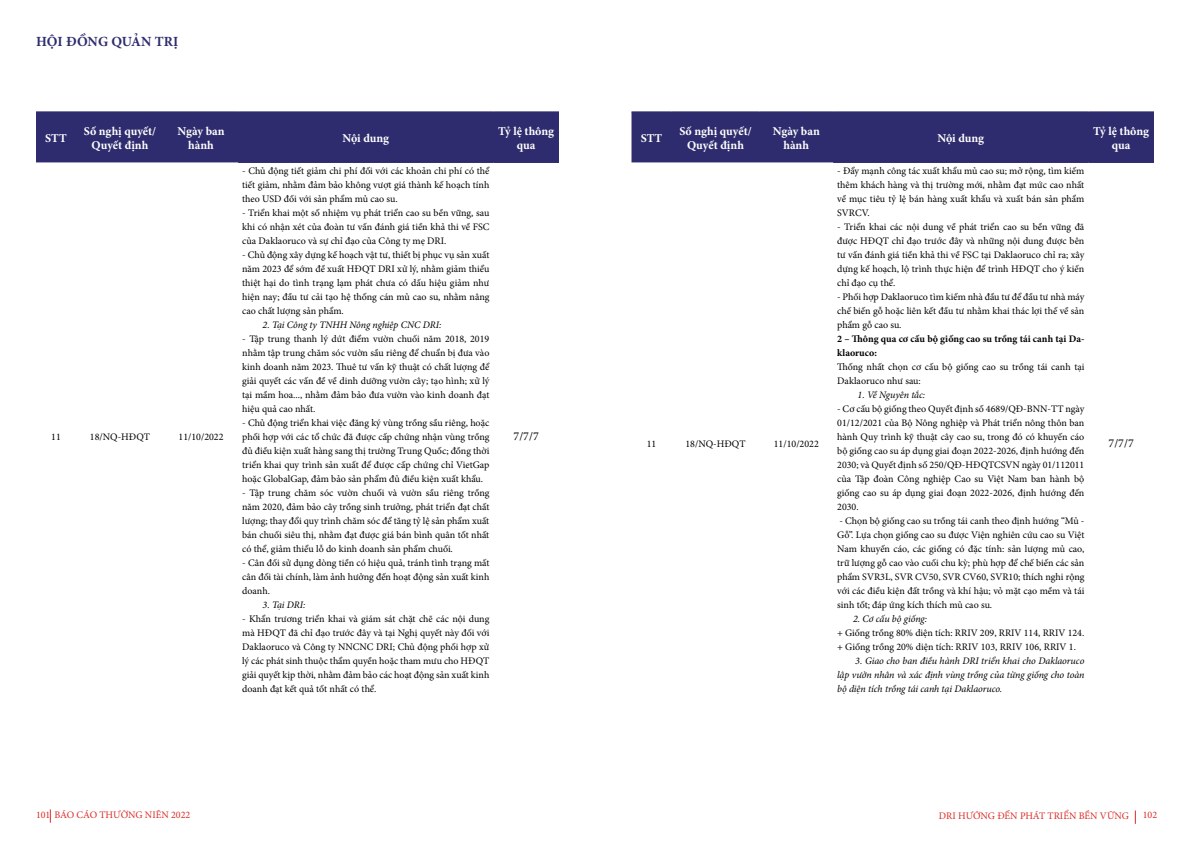
<style>
.page{position:relative;width:1191px;height:842px;background:#fff}
.page>*{position:absolute;margin:0;border:0;box-sizing:border-box;transform-origin:0 0}
.t1{font:700 14px "Minion Pro";color:#2e2c6e}
.t2{font:700 12px/14px "Minion Pro";color:#fff;text-align:center}
.t3{font:12px "Minion Pro";color:#000}
.t4{font:10px/14px "Minion Pro";color:#000;text-align:justify}
.t5{font:italic 10px/14px "Minion Pro";letter-spacing:-.01em;color:#000;text-align:justify}
.t6{font:700 10px/14px "Minion Pro";color:#000}
.t7{font:10px "Minion Pro";color:#d92d28}
</style>
<div class="page">
<div style="left:36px;top:112px;width:523px;height:50px;background:#2e2c6e"></div>
<hr style="left:36px;top:111px;width:40px;height:1px;background:#2e2c6e">
<hr style="left:76px;top:111px;width:88px;height:1px;background:#2e2c6e">
<hr style="left:164px;top:111px;width:74px;height:1px;background:#2e2c6e">
<hr style="left:238px;top:111px;width:255px;height:1px;background:#2e2c6e">
<hr style="left:493px;top:111px;width:66px;height:1px;background:#2e2c6e">
<hr style="left:238px;top:162px;width:255px;height:1px;background:#2e2c6e">
<hr style="left:493px;top:162px;width:66px;height:1px;background:#2e2c6e">
<div style="left:631px;top:112px;width:523px;height:50px;background:#2e2c6e"></div>
<hr style="left:631px;top:111px;width:40px;height:1px;background:#2e2c6e">
<hr style="left:671px;top:111px;width:88px;height:1px;background:#2e2c6e">
<hr style="left:759px;top:111px;width:74px;height:1px;background:#2e2c6e">
<hr style="left:833px;top:111px;width:255px;height:1px;background:#2e2c6e">
<hr style="left:1088px;top:111px;width:66px;height:1px;background:#2e2c6e">
<hr style="left:833px;top:162px;width:255px;height:1px;background:#2e2c6e">
<hr style="left:1088px;top:162px;width:66px;height:1px;background:#2e2c6e">
<svg style="left:50px;top:809px;width:1px;height:14px"></svg>
<svg style="left:1134px;top:810px;width:1px;height:14px"></svg>
<h1 class="t1" style="left:36px;top:32px;width:144px">HỘI ĐỒNG QUẢN TRỊ</h1>
<p class="t2" style="left:45px;top:131px;width:23px">STT</p>
<p class="t2" style="left:84px;top:124px;width:74px">Số nghị quyết/<br>Quyết định</p>
<p class="t2" style="left:178px;top:124px;width:48px">Ngày ban hành</p>
<p class="t2" style="left:342px;top:131px;width:48px">Nội dung</p>
<p class="t2" style="left:498px;top:124px;width:57px">Tỷ lệ thông qua</p>
<p class="t4" style="left:51px;top:430px;width:11px">11</p>
<p class="t4" style="left:90px;top:430px;width:62px">18/NQ-HĐQT</p>
<p class="t4" style="left:178px;top:430px;width:47px">11/10/2022</p>
<p class="t4" style="left:242px;top:164px;width:249px">- Chủ động tiết giảm chi phí đối với các khoản chi phí có thể tiết giảm, nhằm đảm bảo không vượt giá thành kế hoạch tính theo USD đối với sản phẩm mủ cao su.</p>
<p class="t4" style="left:242px;top:206px;width:249px">- Triển khai một số nhiệm vụ phát triển cao su bền vững, sau khi có nhận xét của đoàn tư vấn đánh giá tiền khả thi về FSC của Daklaoruco và sự chỉ đạo của Công ty mẹ DRI.</p>
<p class="t4" style="left:242px;top:248px;width:249px">- Chủ động xây dựng kế hoạch vật tư, thiết bị phục vụ sản xuất năm 2023 để sớm đề xuất HĐQT DRI xử lý, nhằm giảm thiểu thiệt hại do tình trạng lạm phát chưa có dấu hiệu giảm như hiện nay; đầu tư cải tạo hệ thống cán mủ cao su, nhằm nâng cao chất lượng sản phẩm.</p>
<p class="t5" style="left:263px;top:317px;width:180px">2. Tại Công ty TNHH Nông nghiệp CNC DRI:</p>
<p class="t4" style="left:242px;top:332px;width:249px">- Tập trung thanh lý dứt điểm vườn chuối năm 2018, 2019 nhằm tập trung chăm sóc vườn sầu riêng để chuẩn bị đưa vào kinh doanh năm 2023. Thuê tư vấn kỹ thuật có chất lượng để giải quyết các vấn đề về dinh dưỡng vườn cây; tạo hình; xử lý tại mầm hoa..., nhằm đảm bảo đưa vườn vào kinh doanh đạt hiệu quả cao nhất.</p>
<p class="t4" style="left:242px;top:416px;width:249px">- Chủ động triển khai việc đăng ký vùng trồng sầu riêng, hoặc phối hợp với các tổ chức đã được cấp chứng nhận vùng trồng đủ điều kiện xuất hàng sang thị trường Trung Quốc; đồng thời triển khai quy trình sản xuất để được cấp chứng chỉ VietGap hoặc GlobalGap, đảm bảo sản phẩm đủ điều kiện xuất khẩu.</p>
<p class="t4" style="left:242px;top:486px;width:249px">- Tập trung chăm sóc vườn chuối và vườn sầu riêng trồng năm 2020, đảm bảo cây trồng sinh trưởng, phát triển đạt chất lượng; thay đổi quy trình chăm sóc để tăng tỷ lệ sản phẩm xuất bán chuối siêu thị, nhằm đạt được giá bán bình quân tốt nhất có thể, giảm thiểu lỗ do kinh doanh sản phẩm chuối.</p>
<p class="t4" style="left:242px;top:556px;width:249px">- Cân đối sử dụng dòng tiền có hiệu quả, tránh tình trạng mất cân đối tài chính, làm ảnh hưởng đến hoạt động sản xuất kinh doanh.</p>
<p class="t5" style="left:263px;top:597px;width:44px">3. Tại DRI:</p>
<p class="t4" style="left:242px;top:612px;width:249px">- Khẩn trương triển khai và giám sát chặt chẽ các nội dung mà HĐQT đã chỉ đạo trước đây và tại Nghị quyết này đối với Daklaoruco và Công ty NNCNC DRI; Chủ động phối hợp xử lý các phát sinh thuộc thẩm quyền hoặc tham mưu cho HĐQT giải quyết kịp thời, nhằm đảm bảo các hoạt động sản xuất kinh doanh đạt kết quả tốt nhất có thể.</p>
<p class="t3" style="left:513px;top:429px;width:27px">7/7/7</p>
<p class="t2" style="left:641px;top:131px;width:23px">STT</p>
<p class="t2" style="left:679px;top:124px;width:74px">Số nghị quyết/<br>Quyết định</p>
<p class="t2" style="left:773px;top:124px;width:48px">Ngày ban hành</p>
<p class="t2" style="left:937px;top:131px;width:48px">Nội dung</p>
<p class="t2" style="left:1093px;top:124px;width:57px">Tỷ lệ thông qua</p>
<p class="t4" style="left:646px;top:437px;width:11px">11</p>
<p class="t4" style="left:685px;top:437px;width:62px">18/NQ-HĐQT</p>
<p class="t4" style="left:774px;top:437px;width:47px">11/10/2022</p>
<p class="t4" style="left:837px;top:164px;width:249px">- Đẩy mạnh công tác xuất khẩu mủ cao su; mở rộng, tìm kiếm thêm khách hàng và thị trường mới, nhằm đạt mức cao nhất về mục tiêu tỷ lệ bán hàng xuất khẩu và xuất bán sản phẩm SVRCV.</p>
<p class="t4" style="left:837px;top:220px;width:249px">- Triển khai các nội dung về phát triển cao su bền vững đã được HĐQT chỉ đạo trước đây và những nội dung được bên tư vấn đánh giá tiền khả thi về FSC tại Daklaoruco chỉ ra; xây dựng kế hoạch, lộ trình thực hiện để trình HĐQT cho ý kiến chỉ đạo cụ thể.</p>
<p class="t4" style="left:837px;top:290px;width:249px">- Phối hợp Daklaoruco tìm kiếm nhà đầu tư để đầu tư nhà máy chế biến gỗ hoặc liên kết đầu tư nhằm khai thác lợi thế về sản phẩm gỗ cao su.</p>
<p class="t6" style="left:837px;top:331px;width:249px">2 – Thông qua cơ cấu bộ giống cao su trồng tái canh tại Da&shy;klaoruco:</p>
<p class="t4" style="left:837px;top:360px;width:249px">Thống nhất chọn cơ cấu bộ giống cao su trồng tái canh tại<br>Daklaoruco như sau:</p>
<p class="t5" style="left:857px;top:387px;width:69px">1. Về Nguyên tắc:</p>
<p class="t4" style="left:837px;top:402px;width:249px">- Cơ cấu bộ giống theo Quyết định số 4689/QĐ-BNN-TT ngày 01/12/2021 của Bộ Nông nghiệp và Phát triển nông thôn ban hành Quy trình kỹ thuật cây cao su, trong đó có khuyến cáo bộ giống cao su áp dụng giai đoạn 2022-2026, định hướng đến 2030; và Quyết định số 250/QĐ-HĐQTCSVN ngày 01/112011 của Tập đoàn Công nghiệp Cao su Việt Nam ban hành bộ giống cao su áp dụng giai đoạn 2022-2026, định hướng đến 2030.</p>
<p class="t4" style="left:837px;top:514px;width:249px">- Chọn bộ giống cao su trồng tái canh theo định hướng “Mủ - Gỗ”. Lựa chọn giống cao su được Viện nghiên cứu cao su Việt Nam khuyến cáo, các giống có đặc tính: sản lượng mủ cao, trữ lượng gỗ cao vào cuối chu kỳ; phù hợp để chế biến các sản phẩm SVR3L, SVR CV50, SVR CV60, SVR10; thích nghi rộng với các điều kiện đất trồng và khí hậu; vỏ mặt cạo mềm và tái sinh tốt; đáp ứng kích thích mủ cao su.</p>
<p class="t5" style="left:853px;top:611px;width:75px">2. Cơ cấu bộ giống:</p>
<p class="t4" style="left:837px;top:626px;width:249px">+ Giống trồng 80% diện tích: RRIV 209, RRIV 114, RRIV 124. + Giống trồng 20% diện tích: RRIV 103, RRIV 106, RRIV 1.</p>
<p class="t5" style="left:837px;top:653px;width:249px;text-indent:18px">3. Giao cho ban điều hành DRI triển khai cho Daklaoruco lập vườn nhân và xác định vùng trồng của từng giống cho toàn bộ diện tích trồng tái canh tại Daklaoruco.</p>
<p class="t3" style="left:1108px;top:436px;width:27px">7/7/7</p>
<p class="t7" style="left:36px;top:808px;width:156px">101 BÁO CÁO THƯỜNG NIÊN 2022</p>
<p class="t7" style="left:939px;top:809px;width:191px">DRI HƯỚNG ĐẾN PHÁT TRIỂN BỀN VỮNG</p>
<p class="t7" style="left:1142px;top:808px;width:16px">102</p>
</div>
